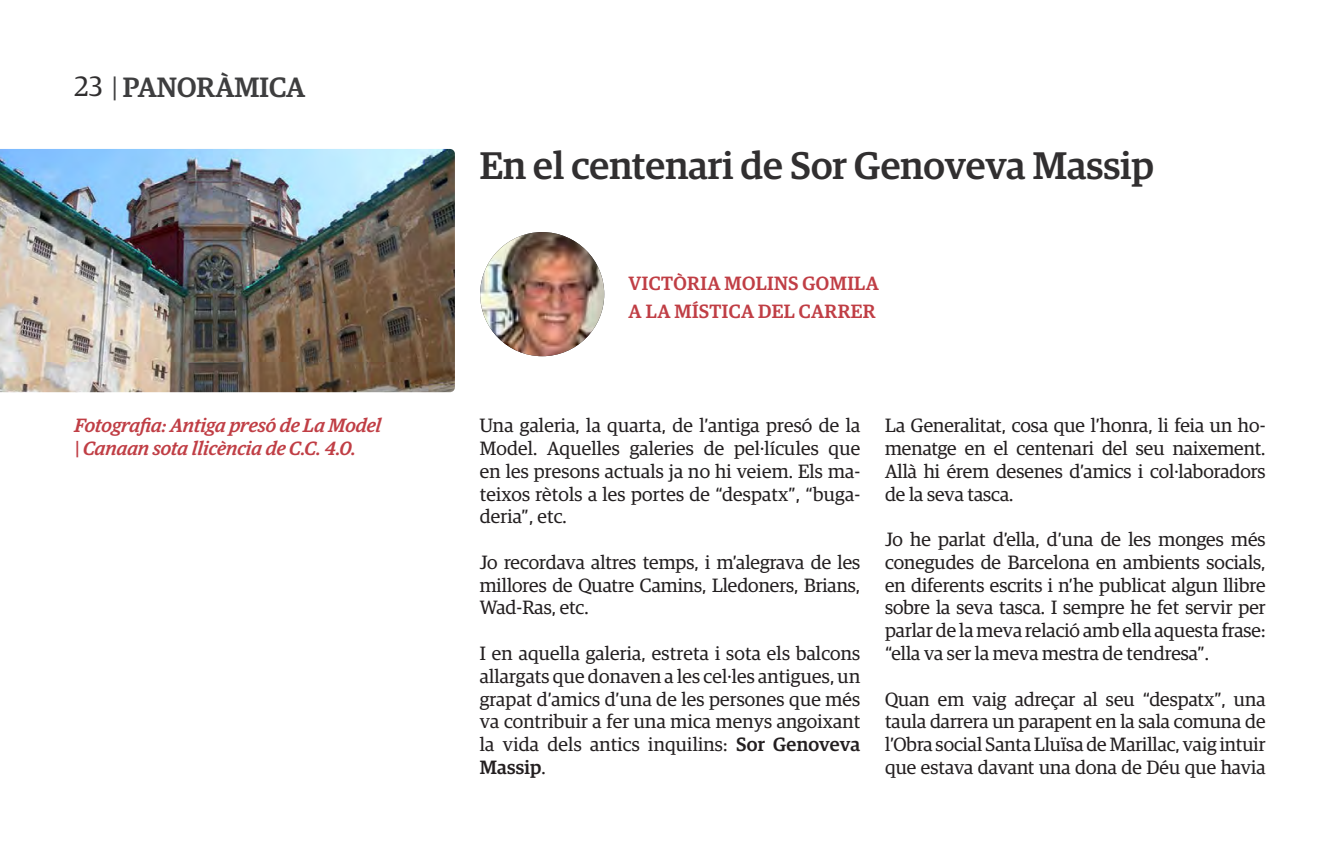
<style>
.page{position:relative;width:1340px;height:844px;background:#fff}
.page>*{position:absolute;margin:0;border:0;box-sizing:border-box;transform-origin:0 0}
.t1{font:500 38.5px "Guardian Egyp";color:#312f30}
.t2{font:500 28px "Guardian Egyp";color:#3e3e3f}
.t3{font:19.25px/22.8px "Guardian Egyp";color:#231f20;text-align:justify}
.t4{font:italic 500 19.25px "Guardian Egyp";color:#c03e45}
.t5{font:500 19.25px "Guardian Egyp";letter-spacing:.02em;color:#c03e45}
.s1{font-weight:400;color:#312f30}
.s2{font-weight:400}
.s3{font-weight:500}
</style>
<div class="page">
<img style="left:0;top:149px;width:455px;height:243px">
<img style="left:480px;top:232px;width:124px;height:124px;border-radius:62px">
<h2 class="t2" style="left:74px;top:67px;width:232px"><span class="s1">23</span> <span class="s2">|</span> PANORÀMICA</h2>
<p class="t4" style="left:74px;top:412px;width:308px">Fotografia: Antiga presó de La Model</p>
<p class="t4" style="left:74px;top:434px;width:283px">| Canaan sota llicència de C.C. 4.0.</p>
<p class="t1" style="left:480px;top:138px;width:675px">En el centenari de Sor Genoveva Massip</p>
<p class="t5" style="left:628px;top:270px;width:252px">VICTÒRIA MOLINS GOMILA</p>
<p class="t5" style="left:628px;top:297px;width:248px">A LA MÍSTICA DEL CARRER</p>
<p class="t3" style="left:480px;top:413px;width:382px">Una galeria, la quarta, de l’antiga presó de la Model. Aquelles galeries de pel·lícules que en les presons actuals ja no hi veiem. Els ma&shy;teixos rètols a les portes de “despatx”, “buga&shy;deria”, etc.</p>
<p class="t3" style="left:480px;top:549px;width:382px">Jo recordava altres temps, i m’alegrava de les millores de Quatre Camins, Lledoners, Brians, Wad-Ras, etc.</p>
<p class="t3" style="left:480px;top:640px;width:382px">I en aquella galeria, estreta i sota els balcons allargats que donaven a les cel·les antigues, un grapat d’amics d’una de les persones que més va contribuir a fer una mica menys angoixant la vida dels antics inquilins: <span class="s3">Sor Genoveva Massip</span>.</p>
<p class="t3" style="left:885px;top:413px;width:382px">La Generalitat, cosa que l’honra, li feia un ho&shy;menatge en el centenari del seu naixement.<br>Allà hi érem desenes d’amics i col·laboradors de la seva tasca.</p>
<p class="t3" style="left:885px;top:526px;width:382px">Jo he parlat d’ella, d’una de les monges més conegudes de Barcelona en ambients socials, en diferents escrits i n’he publicat algun llibre sobre la seva tasca. I sempre he fet servir per parlar de la meva relació amb ella aquesta frase: “ella va ser la meva mestra de tendresa”.</p>
<p class="t3" style="left:885px;top:686px;width:382px">Quan em vaig adreçar al seu “despatx”, una taula darrera un parapent en la sala comuna de l’Obra social Santa Lluïsa de Marillac, vaig intuir que estava davant una dona de Déu que havia</p>
</div>
